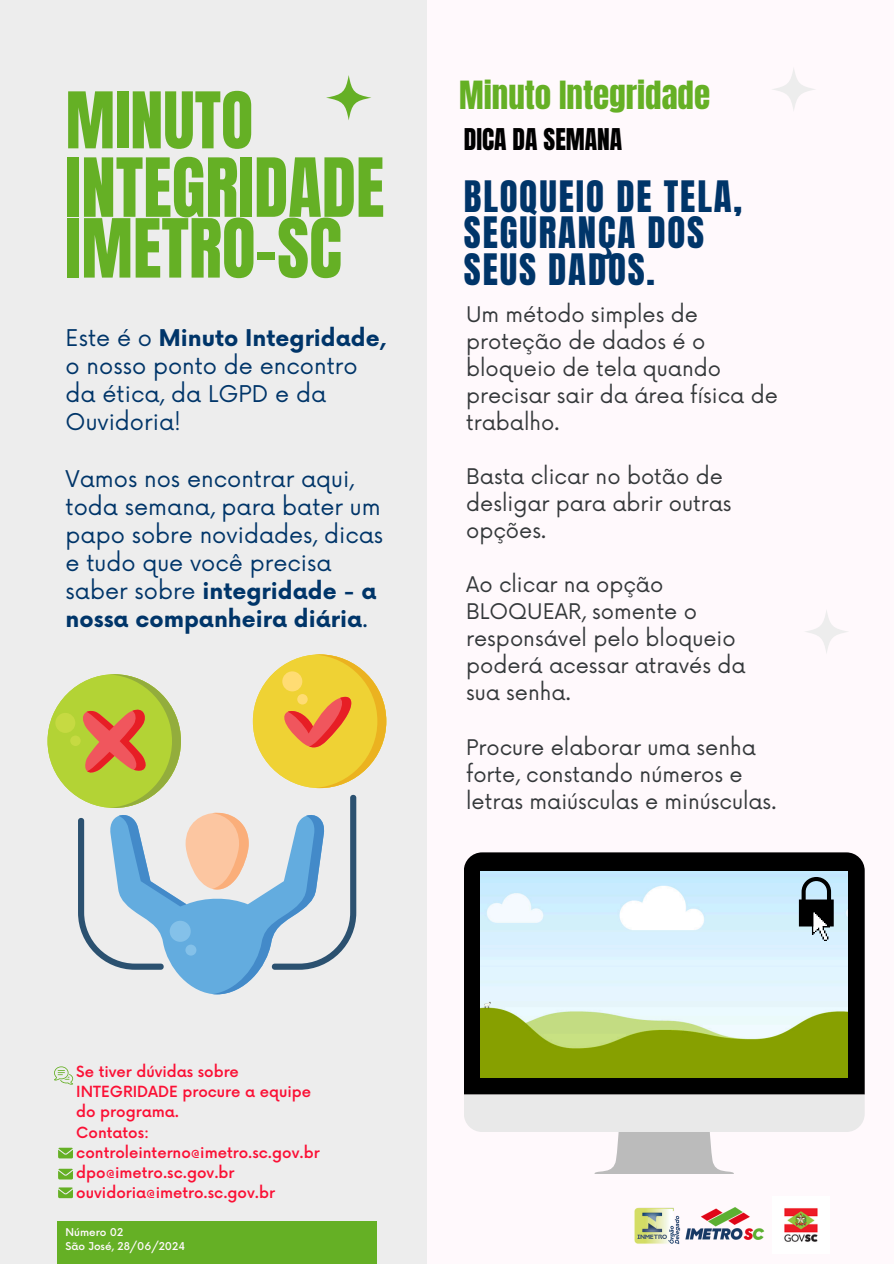
<style>
.page{position:relative;width:894px;height:1264px;background:#fff}
.page>*{position:absolute;margin:0;border:0;box-sizing:border-box;transform-origin:0 0}
.t1{font:69.15px/60.8px "Anton";color:#65b025}
.t2{font:66.3px "Anton";color:#65b025}
.t3{font:36.9px/36.3px "Anton";letter-spacing:.05em;color:#003569}
.t4{font:33px "Anton";color:#65b025}
.t5{font:25.5px "Anton";color:#000}
.t6{font:22.5px/28.2px "Now";color:#003569}
.t7{font:21px/27px "Now";color:#34383a}
.t8{font:500 15px/20.2px "Now";color:#fb1035}
.t9{font:500 10.5px "Now";color:#fff9fc}
.s1{font-weight:700}
</style>
<div class="page">
<div style="left:0;top:0;width:893px;height:1263px;background:#fff9fc"></div>
<div style="left:0;top:0;width:426px;height:1263px;background:#ededed"></div>
<div style="left:770px;top:67px;width:45px;height:45px;background:linear-gradient(to right,#fbf6f9,#f9f5f7);border-radius:50%"></div>
<div style="left:803px;top:609px;width:45px;height:45px;background:linear-gradient(to right,#fbf6f9,#faf5f7);border-radius:50%"></div>
<svg style="left:326px;top:75px;width:45px;height:45px"></svg>
<img style="left:634px;top:1207px;width:131px;height:37px">
<img style="left:784px;top:1208px;width:34px;height:34px">
<svg style="left:55px;top:654px;width:331px;height:340px"></svg>
<svg style="left:78px;top:793px;width:278px;height:176px"></svg>
<svg style="left:58px;top:1147px;width:15px;height:11px"></svg>
<svg style="left:58px;top:1168px;width:15px;height:11px"></svg>
<svg style="left:58px;top:1187px;width:15px;height:11px"></svg>
<svg style="left:54px;top:1066px;width:19px;height:18px"></svg>
<div style="left:57px;top:1221px;width:320px;height:42px;background:#65b025"></div>
<div style="left:464px;top:852px;width:400px;height:242px;background:#000"></div>
<svg style="left:464px;top:1094px;width:400px;height:80px"></svg>
<img style="left:480px;top:871px;width:367px;height:206px">
<div style="left:798px;top:899px;width:35px;height:27px;background:#000"></div>
<svg style="left:801px;top:877px;width:29px;height:64px"></svg>
<p class="t2" style="left:66px;top:73px;width:189px">MINUTO</p>
<h1 class="t1" style="left:66px;top:158px;width:320px">INTEGRIDADE<br>IMETRO-SC</h1>
<h6 class="t6" style="left:66px;top:325px;width:322px">Este é o <span class="s1">Minuto Integridade, </span>o nosso ponto de encontro da ética, da LGPD e da<br>Ouvidoria!</h6>
<p class="t6" style="left:66px;top:465px;width:319px">Vamos nos encontrar aqui, toda semana, para bater um papo sobre novidades, dicas e tudo que você precisa saber sobre <span class="s1">integridade - a nossa companheira diária</span>.</p>
<p class="t4" style="left:459px;top:72px;width:252px">Minuto Integridade</p>
<h4 class="t5" style="left:463px;top:121px;width:160px">DICA DA SEMANA</h4>
<h5 class="t3" style="left:463px;top:179px;width:280px">BLOQUEIO DE TELA,<br>SEGURANÇA DOS<br>SEUS DADOS.</h5>
<h5 class="t7" style="left:466px;top:302px;width:313px">Um método simples de proteção de dados é o bloqueio de tela quando precisar sair da área física de trabalho.</h5>
<p class="t7" style="left:466px;top:464px;width:267px">Basta clicar no botão de desligar para abrir outras opções.</p>
<p class="t7" style="left:466px;top:572px;width:281px">Ao clicar na opção<br>BLOQUEAR, somente o responsável pelo bloqueio poderá acessar através da sua senha.</p>
<p class="t7" style="left:466px;top:734px;width:311px">Procure elaborar uma senha forte, constando números e letras maiúsculas e minúsculas.</p>
<p class="t8" style="left:76px;top:1062px;width:245px">Se tiver dúvidas sobre<br>INTEGRIDADE procure a equipe do programa.<br>Contatos: controleinterno@imetro.sc.gov.br dpo@imetro.sc.gov.br ouvidoria@imetro.sc.gov.br</p>
<p class="t9" style="left:66px;top:1226px;width:59px">Número 02</p>
<h3 class="t9" style="left:66px;top:1240px;width:121px">São José, 28/06/2024</h3>
</div>
